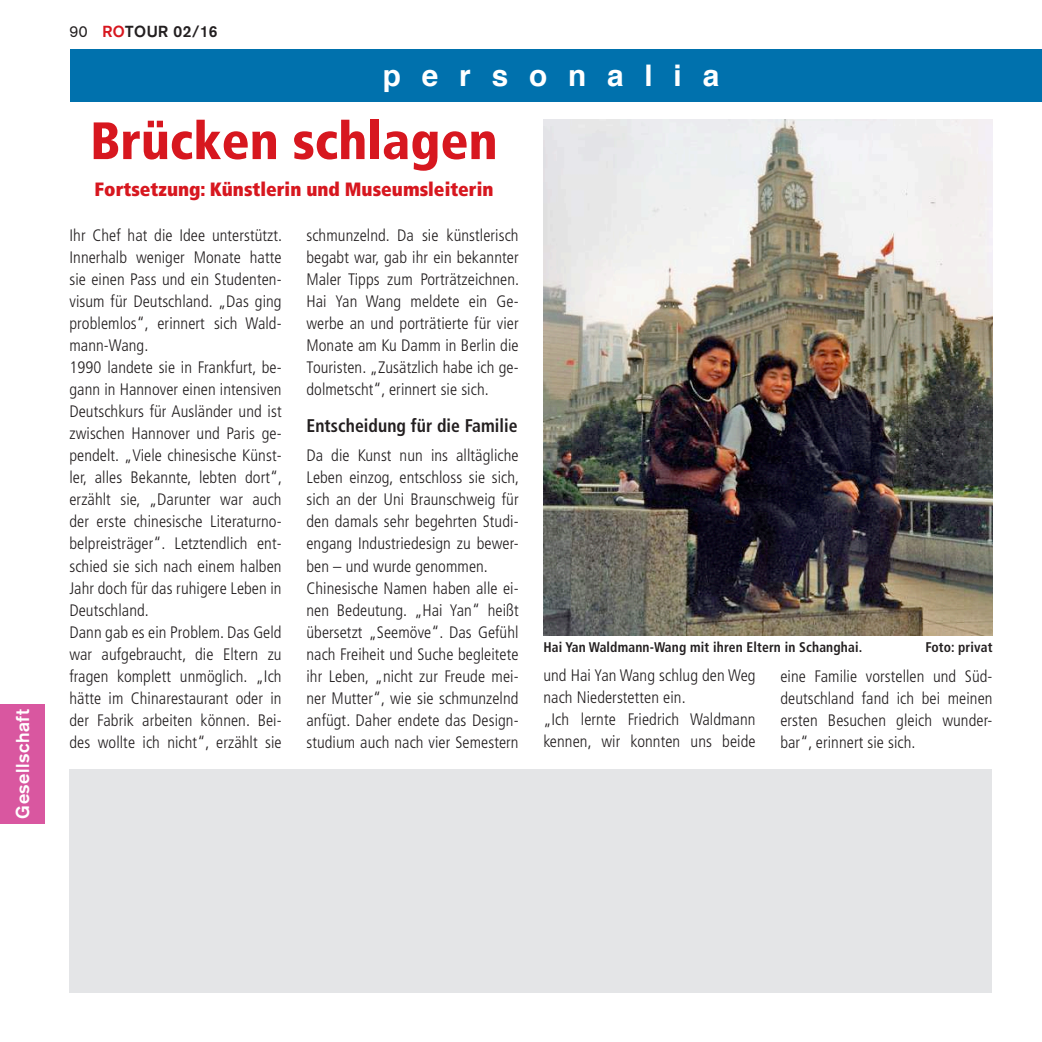
<style>
.page{position:relative;width:1042px;height:1042px;background:#fff}
.page>*{position:absolute;margin:0;border:0;box-sizing:border-box;transform-origin:0 0}
.t1{font:900 condensed 52.5px "Frutiger";color:#d7171f}
.t2{font:700 29.75px "Helvetica";letter-spacing:.7em;color:#fff}
.t3{font:900 condensed 19.25px "Frutiger";color:#d7171f}
.t4{font:700 condensed 18.38px "Frutiger";letter-spacing:.005em;color:#231f20;scale:.96 1}
.t5{font:700 18.38px "Akzidenz Grotesk";letter-spacing:.03em;color:#fff}
.t6{font:300 condensed 16.62px/22.1px "Frutiger";letter-spacing:.005em;color:#231f20}
.t7{font:700 15.75px "Akzidenz Grotesk";letter-spacing:.03em;color:#231f20}
.t8{font:700 condensed 14px "Frutiger";letter-spacing:.01em;color:#231f20}
.s1{font-weight:400}
.s2{color:#d7171f}
</style>
<div class="page">
<div style="left:0;top:704px;width:45px;height:119px;background:#d957a0"></div>
<div style="left:120px;top:49px;width:922px;height:52px;background:#0071ad"></div>
<div style="left:70px;top:49px;width:922px;height:52px;background:#0071ad"></div>
<hr style="left:1041px;top:49px;width:1px;height:53px;background:#0071ad">
<img style="left:543px;top:120px;width:449px;height:515px">
<div style="left:69px;top:769px;width:923px;height:223px;background:#e4e5e7"></div>
<p class="t5" style="left:12px;top:818px;width:110px;rotate:-90deg">Gesellschaft</p>
<p class="t7" style="left:69px;top:22px;width:150px"><span class="s1">90</span> <span class="s2">RO</span>TOUR 02/16</p>
<h2 class="t2" style="left:383px;top:52px;width:338px">personalia</h2>
<h1 class="t1" style="left:90px;top:109px;width:409px">Brücken schlagen</h1>
<p class="t3" style="left:94px;top:177px;width:400px">Fortsetzung: Künstlerin und Museumsleiterin</p>
<p class="t6" style="left:69px;top:224px;width:214px">Ihr Chef hat die Idee unterstützt.<br>Innerhalb weniger Monate hatte sie einen Pass und ein Studenten&shy;visum für Deutschland. „Das ging problemlos“, erinnert sich Wald&shy;mann-Wang.<br>1990 landete sie in Frankfurt, be&shy;gann in Hannover einen intensiven<br>Deutschkurs für Ausländer und ist zwischen Hannover und Paris ge&shy;pendelt. „Viele chinesische Künst&shy;ler, alles Bekannte, lebten dort“, erzählt sie, „Darunter war auch der erste chinesische Literaturno&shy;belpreisträger“. Letztendlich ent&shy;schied sie sich nach einem halben<br>Jahr doch für das ruhigere Leben in<br>Deutschland.<br>Dann gab es ein Problem. Das Geld war aufgebraucht, die Eltern zu fragen komplett unmöglich. „Ich hätte im Chinarestaurant oder in der Fabrik arbeiten können. Bei&shy;des wollte ich nicht“, erzählt sie</p>
<p class="t6" style="left:306px;top:224px;width:214px;text-align:justify">schmunzelnd. Da sie künstlerisch begabt war, gab ihr ein bekannter Maler Tipps zum Porträtzeichnen.<br>Hai Yan Wang meldete ein Ge&shy;werbe an und porträtierte für vier Monate am Ku Damm in Berlin die Touristen. „Zusätzlich habe ich ge&shy;dolmetscht“, erinnert sie sich.</p>
<p class="t4" style="left:306px;top:415px;width:222px">Entscheidung für die Familie</p>
<p class="t6" style="left:306px;top:445px;width:214px">Da die Kunst nun ins alltägliche<br>Leben einzog, entschloss sie sich, sich an der Uni Braunschweig für den damals sehr begehrten Studi&shy;engang Industriedesign zu bewer&shy;ben – und wurde genommen.<br>Chinesische Namen haben alle ei&shy;nen Bedeutung. „Hai Yan“ heißt übersetzt „Seemöve“. Das Gefühl nach Freiheit und Suche begleitete ihr Leben, „nicht zur Freude mei&shy;ner Mutter“, wie sie schmunzelnd anfügt. Daher endete das Design&shy;studium auch nach vier Semestern</p>
<p class="t8" style="left:543px;top:639px;width:320px">Hai Yan Waldmann-Wang mit ihren Eltern in Schanghai.</p>
<p class="t8" style="left:925px;top:639px;width:69px">Foto: privat</p>
<p class="t6" style="left:543px;top:664px;width:214px">und Hai Yan Wang schlug den Weg nach Niederstetten ein.<br>„Ich lernte Friedrich Waldmann kennen, wir konnten uns beide</p>
<p class="t6" style="left:780px;top:665px;width:214px;text-align:justify">eine Familie vorstellen und Süd&shy;deutschland fand ich bei meinen ersten Besuchen gleich wunder&shy;bar“, erinnert sie sich.</p>
</div>
